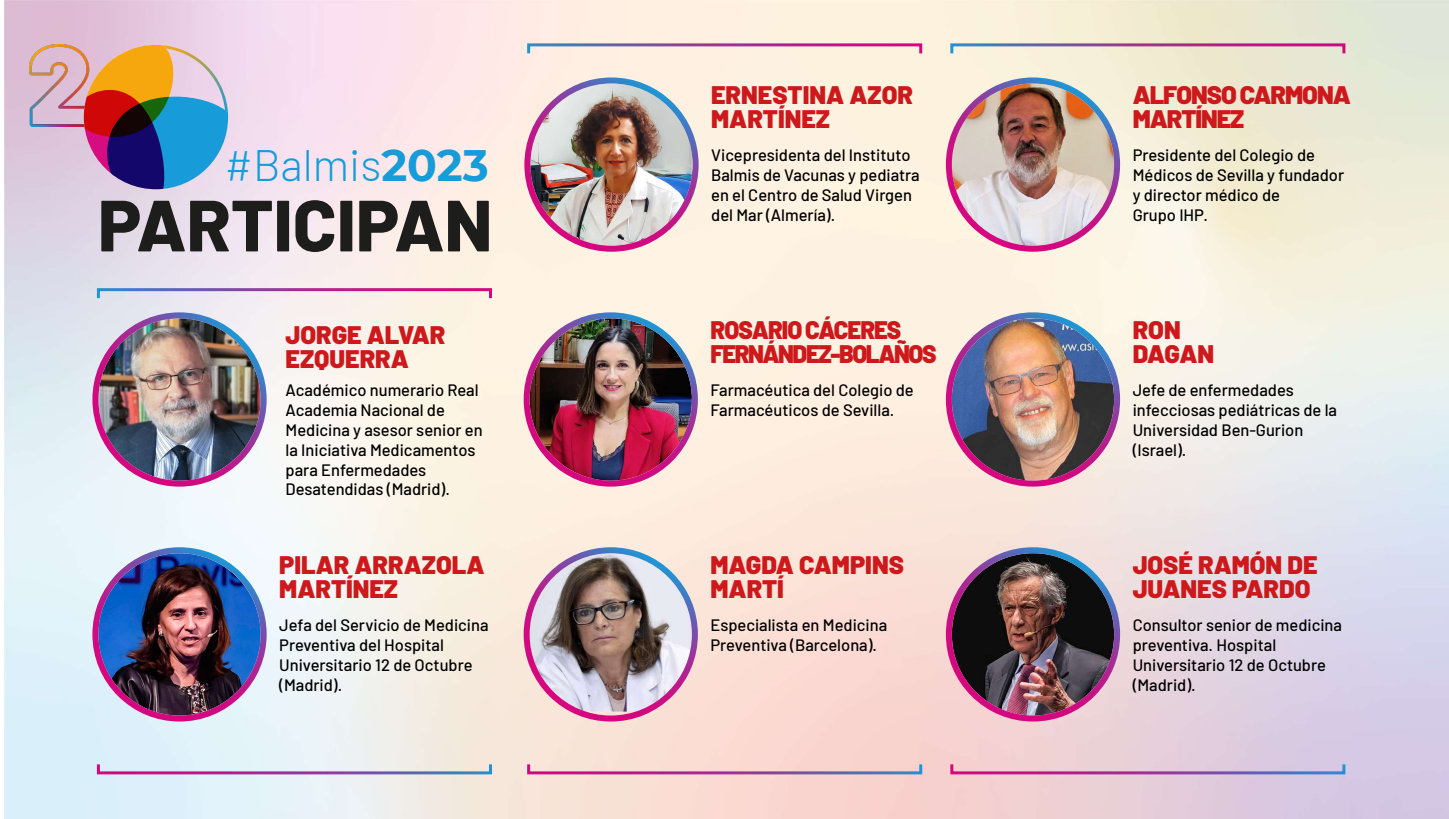
<style>
.page{position:relative;width:1449px;height:819px;background:#fff}
.page>*{position:absolute;margin:0;border:0;box-sizing:border-box;transform-origin:0 0}
.t1{font:800 72.3px "Barlow";color:#1d1d1b}
.t2{font:300 43.95px "Barlow";color:#169cd8}
.t3{font:900 25.35px/24px "Barlow";color:#cd181c}
.t4{font:900 25.35px/24px "Barlow";letter-spacing:-.06em;color:#cd181c;scale:.95 1}
.t5{font:900 25.35px/24px "Barlow";letter-spacing:-.04em;color:#cd181c}
.t6{font:500 16.5px/19.8px "Barlow";color:#000}
.s1{font-family:"Montserrat";font-weight:700}
</style>
<div class="page">
<img style="left:4px;top:0;width:1445px;height:819px">
<img style="left:946px;top:547px;width:174px;height:174px">
<img style="left:92px;top:312px;width:175px;height:174px">
<img style="left:523px;top:312px;width:175px;height:174px">
<img style="left:523px;top:547px;width:175px;height:174px">
<img style="left:92px;top:547px;width:175px;height:174px">
<img style="left:946px;top:77px;width:174px;height:175px">
<img style="left:946px;top:312px;width:174px;height:174px">
<img style="left:524px;top:77px;width:174px;height:175px">
<div style="left:97px;top:762px;width:395px;height:12px;border:3px solid #fff"></div>
<div style="left:527px;top:762px;width:395px;height:12px;border:3px solid #fff"></div>
<div style="left:950px;top:762px;width:395px;height:12px;border:3px solid #fff"></div>
<div style="left:950px;top:43px;width:395px;height:12px;border:3px solid #fff"></div>
<div style="left:527px;top:43px;width:395px;height:12px;border:3px solid #fff"></div>
<div style="left:97px;top:288px;width:395px;height:11px;border:3px solid #fff"></div>
<img style="left:29px;top:45px;width:45px;height:82px">
<svg style="left:74px;top:44px;width:156px;height:155px;background:#998c96"></svg>
<h2 class="t2" style="left:225px;top:133px;width:266px">#Balmis<span class="s1">2023</span></h2>
<h1 class="t1" style="left:98px;top:171px;width:396px">PARTICIPAN</h1>
<h3 class="t3" style="left:285px;top:321px;width:161px">JORGE ALVAR<br>EZQUERRA</h3>
<p class="t6" style="left:285px;top:379px;width:199px">Académico numerario Real<br>Academia Nacional de<br>Medicina y asesor senior en la Iniciativa Medicamentos para Enfermedades<br>Desatendidas (Madrid).</p>
<h3 class="t3" style="left:279px;top:551px;width:207px">PILAR ARRAZOLA<br>MARTÍNEZ</h3>
<p class="t6" style="left:279px;top:614px;width:211px">Jefa del Servicio de Medicina<br>Preventiva del Hospital<br>Universitario 12 de Octubre (Madrid).</p>
<h3 class="t3" style="left:711px;top:81px;width:203px">ERNESTINA AZOR<br>MARTÍNEZ</h3>
<p class="t6" style="left:711px;top:144px;width:210px">Vicepresidenta del Instituto<br>Balmis de Vacunas y pediatra en el Centro de Salud Virgen del Mar (Almería).</p>
<h3 class="t4" style="left:710px;top:316px;width:239px">ROSARIO CÁCERES<br>FERNÁNDEZ-BOLAÑOS</h3>
<p class="t6" style="left:710px;top:379px;width:205px">Farmacéutica del Colegio de<br>Farmacéuticos de Sevilla.</p>
<h3 class="t3" style="left:710px;top:551px;width:195px">MAGDA CAMPINS<br>MARTÍ</h3>
<p class="t6" style="left:710px;top:614px;width:178px">Especialista en Medicina<br>Preventiva (Barcelona).</p>
<h3 class="t5" style="left:1132px;top:81px;width:220px">ALFONSO CARMONA<br>MARTÍNEZ</h3>
<p class="t6" style="left:1132px;top:144px;width:213px">Presidente del Colegio de<br>Médicos de Sevilla y fundador y director médico de<br>Grupo IHP.</p>
<h3 class="t3" style="left:1132px;top:316px;width:83px">RON<br>DAGAN</h3>
<p class="t6" style="left:1132px;top:379px;width:206px">Jefe de enfermedades infecciosas pediátricas de la<br>Universidad Ben-Gurion (Israel).</p>
<h3 class="t3" style="left:1132px;top:551px;width:186px">JOSÉ RAMÓN DE<br>JUANES PARDO</h3>
<p class="t6" style="left:1132px;top:614px;width:211px">Consultor senior de medicina preventiva. Hospital<br>Universitario 12 de Octubre (Madrid).</p>
</div>
